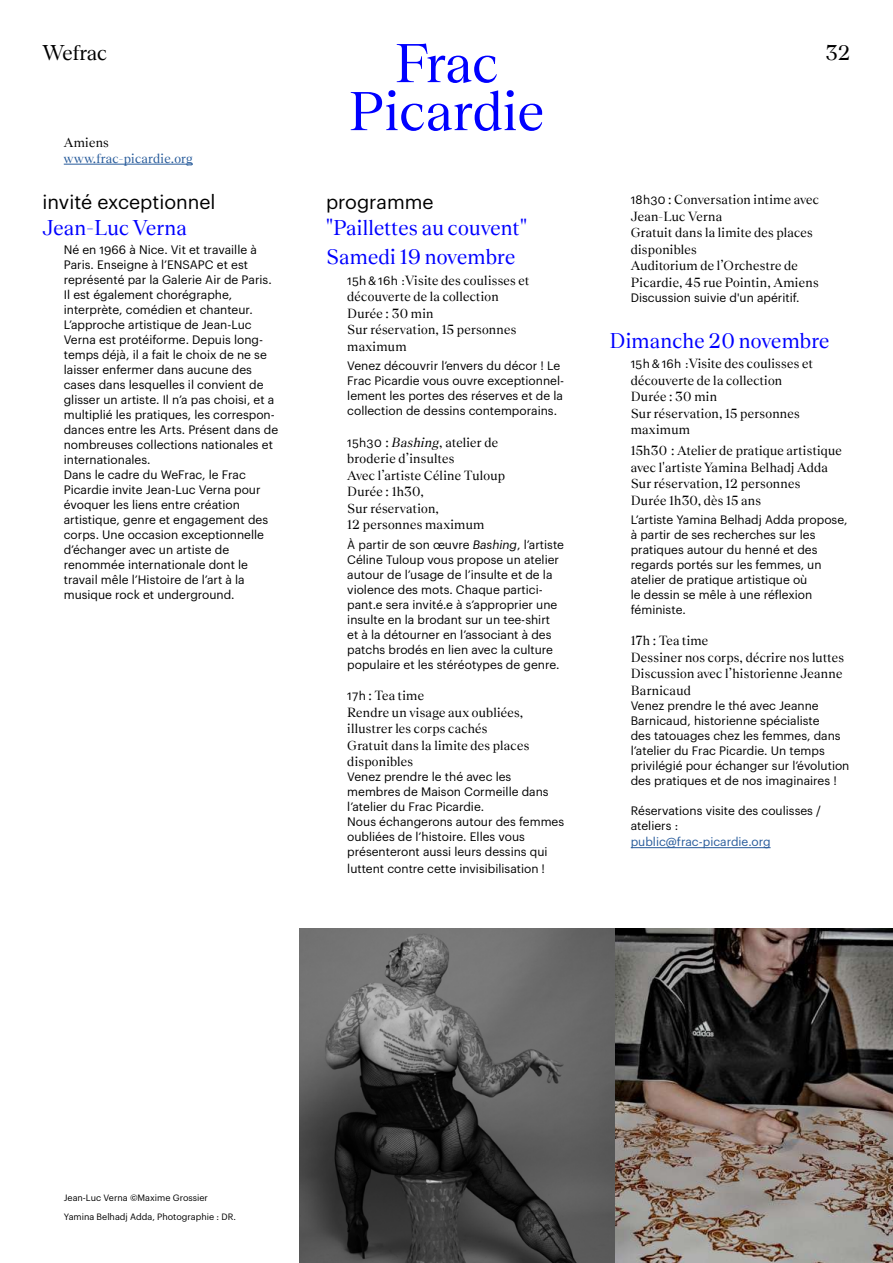
<style>
.page{position:relative;width:893px;height:1263px;background:#fff}
.page>*{position:absolute;margin:0;border:0;box-sizing:border-box;transform-origin:0 0}
.t1{font:57px/48px "Teodor";color:#00f;text-align:center}
.t2{font:21.75px/29.5px "Teodor";letter-spacing:.01em;color:#00f}
.t3{font:21.75px "Teodor";letter-spacing:-.005em;color:#000}
.t4{font:19.5px "Graphik";color:#000}
.t5{font:13.5px/16.5px "Teodor";letter-spacing:.02em;color:#000}
.t6{font:13.5px "Teodor";letter-spacing:.02em;color:#275b9b}
.t7{font:12px/15px "Graphik";color:#000}
.t8{font:12px "Graphik";color:#275b9b}
.t9{font:9px/19px "Graphik";color:#000}
.s1{font-family:"Graphik";font-size:12px}
.s2{font-style:italic}
</style>
<div class="page">
<hr style="left:631px;top:847px;width:140px;height:1px;background:#275b9b">
<hr style="left:64px;top:164px;width:129px;height:1px;background:#275b9b">
<img style="left:615px;top:929px;width:278px;height:334px">
<img style="left:299px;top:929px;width:316px;height:334px">
<h1 class="t1" style="left:348px;top:36px;width:198px">Frac<br>Picardie</h1>
<h2 class="t3" style="left:43px;top:37px;width:66px">Wefrac</h2>
<h2 class="t3" style="left:826px;top:37px;width:26px">32</h2>
<p class="t5" style="left:64px;top:133px;width:47px">Amiens</p>
<p class="t6" style="left:64px;top:149px;width:131px">www.frac-picardie.org</p>
<h3 class="t4" style="left:43px;top:188px;width:175px">invité exceptionnel</h3>
<h2 class="t2" style="left:43px;top:212px;width:146px">Jean-Luc Verna</h2>
<p class="t7" style="left:64px;top:241px;width:216px">Né en 1966 à Nice. Vit et travaille à Paris. Enseigne à l’ENSAPC et est représenté par la Galerie Air de Paris.<br>Il est également chorégraphe, interprète, comédien et chanteur.<br>L’approche artistique de Jean-Luc Verna est protéiforme. Depuis long&shy;temps déjà, il a fait le choix de ne se laisser enfermer dans aucune des cases dans lesquelles il convient de glisser un artiste. Il n’a pas choisi, et a multiplié les pratiques, les correspon&shy;dances entre les Arts. Présent dans de nombreuses collections nationales et internationales.<br>Dans le cadre du WeFrac, le Frac Picardie invite Jean-Luc Verna pour évoquer les liens entre création artistique, genre et engagement des corps. Une occasion exceptionnelle d’échanger avec un artiste de renommée internationale dont le travail mêle l’Histoire de l’art à la musique rock et underground.</p>
<h3 class="t4" style="left:326px;top:188px;width:109px">programme</h3>
<h2 class="t2" style="left:326px;top:212px;width:202px">"Paillettes au couvent"<br>Samedi 19 novembre</h2>
<p class="t5" style="left:347px;top:271px;width:184px"><span class="s1">15h &amp; 16h :</span>Visite des coulisses et découverte de la collection<br>Durée : 30 min<br>Sur réservation, 15 personnes maximum</p>
<p class="t7" style="left:347px;top:357px;width:218px">Venez découvrir l’envers du décor ! Le Frac Picardie vous ouvre exceptionnel&shy;lement les portes des réserves et de la collection de dessins contemporains.</p>
<p class="t5" style="left:347px;top:433px;width:159px"><span class="s1">15h30</span> : <span class="s2">Bashing</span>, atelier de broderie d’insultes<br>Avec l’artiste Céline Tuloup<br>Durée : 1h30,<br>Sur réservation,<br>12 personnes maximum</p>
<p class="t7" style="left:347px;top:536px;width:218px">À partir de son œuvre <span class="s2">Bashing</span>, l’artiste Céline Tuloup vous propose un atelier autour de l’usage de l’insulte et de la violence des mots. Chaque partici&shy;pant.e sera invité.e à s’approprier une insulte en la brodant sur un tee-shirt et à la détourner en l’associant à des patchs brodés en lien avec la culture populaire et les stéréotypes de genre.</p>
<p class="t5" style="left:347px;top:686px;width:184px"><span class="s1">17h</span> : Tea time<br>Rendre un visage aux oubliées, illustrer les corps cachés<br>Gratuit dans la limite des places disponibles</p>
<p class="t7" style="left:347px;top:768px;width:218px">Venez prendre le thé avec les membres de Maison Cormeille dans l’atelier du Frac Picardie.<br>Nous échangerons autour des femmes oubliées de l’histoire. Elles vous présenteront aussi leurs dessins qui</p>
<p class="t7" style="left:347px;top:860px;width:199px">luttent contre cette invisibilisation !</p>
<p class="t5" style="left:631px;top:191px;width:190px"><span class="s1">18h30</span> : Conversation intime avec<br>Jean-Luc Verna<br>Gratuit dans la limite des places disponibles<br>Auditorium de l’Orchestre de<br>Picardie, 45 rue Pointin, Amiens</p>
<p class="t7" style="left:631px;top:289px;width:170px">Discussion suivie d'un apéritif.</p>
<h2 class="t2" style="left:609px;top:324px;width:221px">Dimanche 20 novembre</h2>
<p class="t5" style="left:631px;top:355px;width:184px"><span class="s1">15h &amp; 16h :</span>Visite des coulisses et découverte de la collection<br>Durée : 30 min<br>Sur réservation, 15 personnes maximum</p>
<p class="t5" style="left:631px;top:442px;width:213px">15h30 : Atelier de pratique artistique avec l'artiste Yamina Belhadj Adda<br>Sur réservation, 12 personnes<br>Durée 1h30, dès 15 ans</p>
<p class="t7" style="left:631px;top:511px;width:218px">L’artiste Yamina Belhadj Adda propose, à partir de ses recherches sur les pratiques autour du henné et des regards portés sur les femmes, un atelier de pratique artistique où<br>le dessin se mêle à une réflexion féministe.</p>
<p class="t5" style="left:631px;top:632px;width:215px">17h : Tea time<br>Dessiner nos corps, décrire nos luttes<br>Discussion avec l’historienne Jeanne<br>Barnicaud</p>
<p class="t7" style="left:631px;top:697px;width:220px">Venez prendre le thé avec Jeanne Barnicaud, historienne spécialiste<br>des tatouages chez les femmes, dans l’atelier du Frac Picardie. Un temps privilégié pour échanger sur l’évolution des pratiques et de nos imaginaires !</p>
<p class="t7" style="left:631px;top:802px;width:192px">Réservations visite des coulisses / ateliers :</p>
<p class="t8" style="left:631px;top:833px;width:141px">public@frac-picardie.org</p>
<p class="t9" style="left:64px;top:1188px;width:174px">Jean-Luc Verna ©Maxime Grossier<br>Yamina Belhadj Adda, Photographie : DR.</p>
</div>
